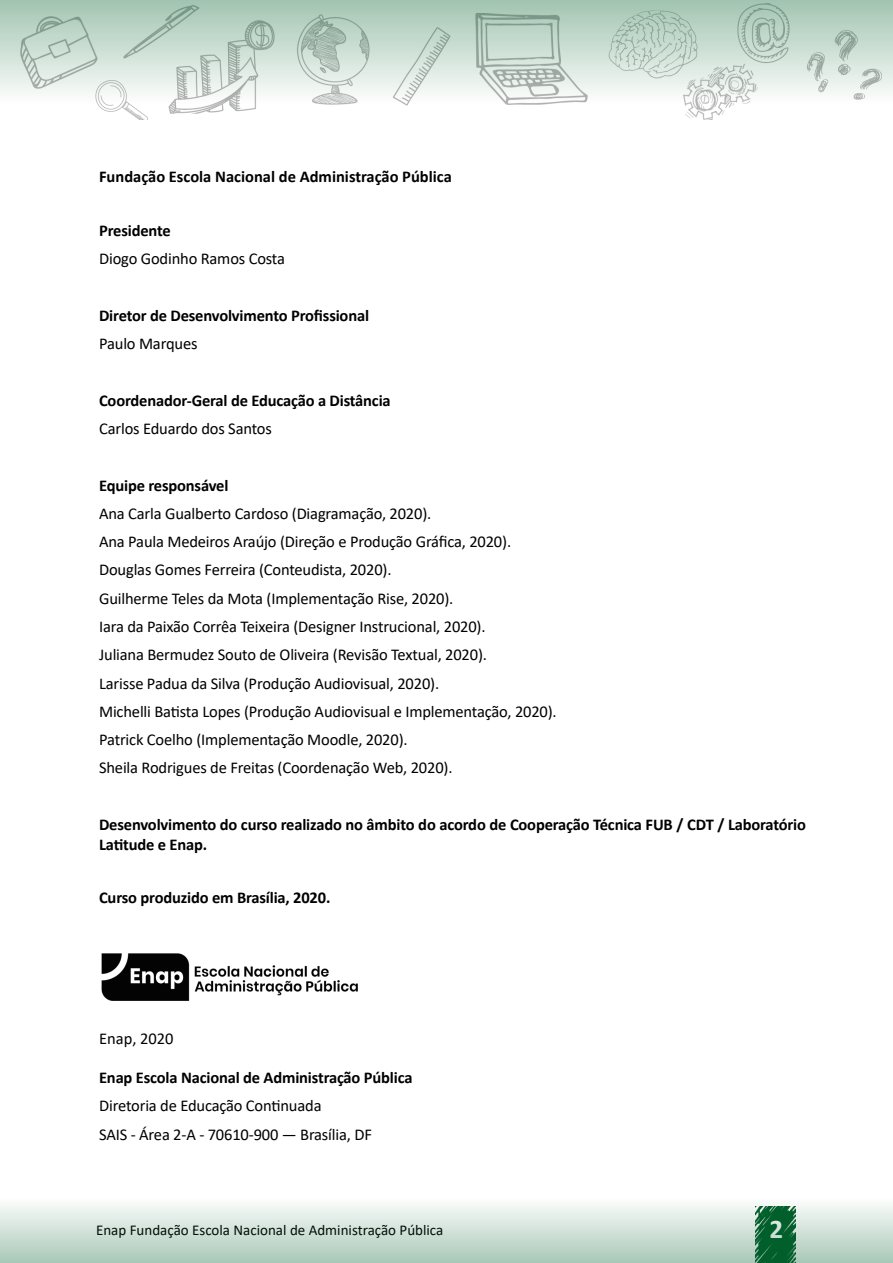
<style>
.page{position:relative;width:893px;height:1263px;background:#fff}
.page>*{position:absolute;margin:0;border:0;box-sizing:border-box;transform-origin:0 0}
.t1{font:700 27px "Calibri";color:#fff}
.t2{font:16.5px/28.3px "Calibri";letter-spacing:-.01em;color:#000}
.t3{font:700 16.5px/19.8px "Calibri";letter-spacing:-.01em;color:#000}
.t4{font:15px "Calibri";color:#000}
</style>
<div class="page">
<svg style="left:0;top:0;width:893px;height:120px"></svg>
<svg style="left:0;top:1205px;width:893px;height:58px;background:#c5dace"></svg>
<img style="left:101px;top:953px;width:257px;height:48px">
<p class="t3" style="left:99px;top:167px;width:354px">Fundação Escola Nacional de Administração Pública</p>
<p class="t3" style="left:99px;top:220px;width:73px">Presidente</p>
<p class="t2" style="left:99px;top:244px;width:187px">Diogo Godinho Ramos Costa</p>
<p class="t3" style="left:99px;top:305px;width:271px">Diretor de Desenvolvimento Profissional</p>
<p class="t2" style="left:99px;top:329px;width:100px">Paulo Marques</p>
<p class="t3" style="left:99px;top:390px;width:293px">Coordenador-Geral de Educação a Distância</p>
<p class="t2" style="left:99px;top:414px;width:174px">Carlos Eduardo dos Santos</p>
<p class="t3" style="left:99px;top:475px;width:131px">Equipe responsável</p>
<p class="t2" style="left:99px;top:499px;width:459px">Ana Carla Gualberto Cardoso (Diagramação, 2020).<br>Ana Paula Medeiros Araújo (Direção e Produção Gráfica, 2020).<br>Douglas Gomes Ferreira (Conteudista, 2020).<br>Guilherme Teles da Mota (Implementação Rise, 2020).<br>Iara da Paixão Corrêa Teixeira (Designer Instrucional, 2020).<br>Juliana Bermudez Souto de Oliveira (Revisão Textual, 2020).<br>Larisse Padua da Silva (Produção Audiovisual, 2020).<br>Michelli Batista Lopes (Produção Audiovisual e Implementação, 2020).<br>Patrick Coelho (Implementação Moodle, 2020).<br>Sheila Rodrigues de Freitas (Coordenação Web, 2020).</p>
<p class="t3" style="left:99px;top:814px;width:708px">Desenvolvimento do curso realizado no âmbito do acordo de Cooperação Técnica FUB / CDT / Laboratório<br>Latitude e Enap.</p>
<p class="t3" style="left:99px;top:887px;width:233px">Curso produzido em Brasília, 2020.</p>
<p class="t2" style="left:99px;top:1024px;width:76px">Enap, 2020</p>
<p class="t3" style="left:99px;top:1067px;width:315px">Enap Escola Nacional de Administração Pública</p>
<p class="t2" style="left:99px;top:1091px;width:274px">Diretoria de Educação Continuada<br>SAIS - Área 2-A - 70610-900 — Brasília, DF</p>
<p class="t4" style="left:96px;top:1220px;width:349px">Enap Fundação Escola Nacional de Administração Pública</p>
<h1 class="t1" style="left:769px;top:1210px;width:15px">2</h1>
</div>
